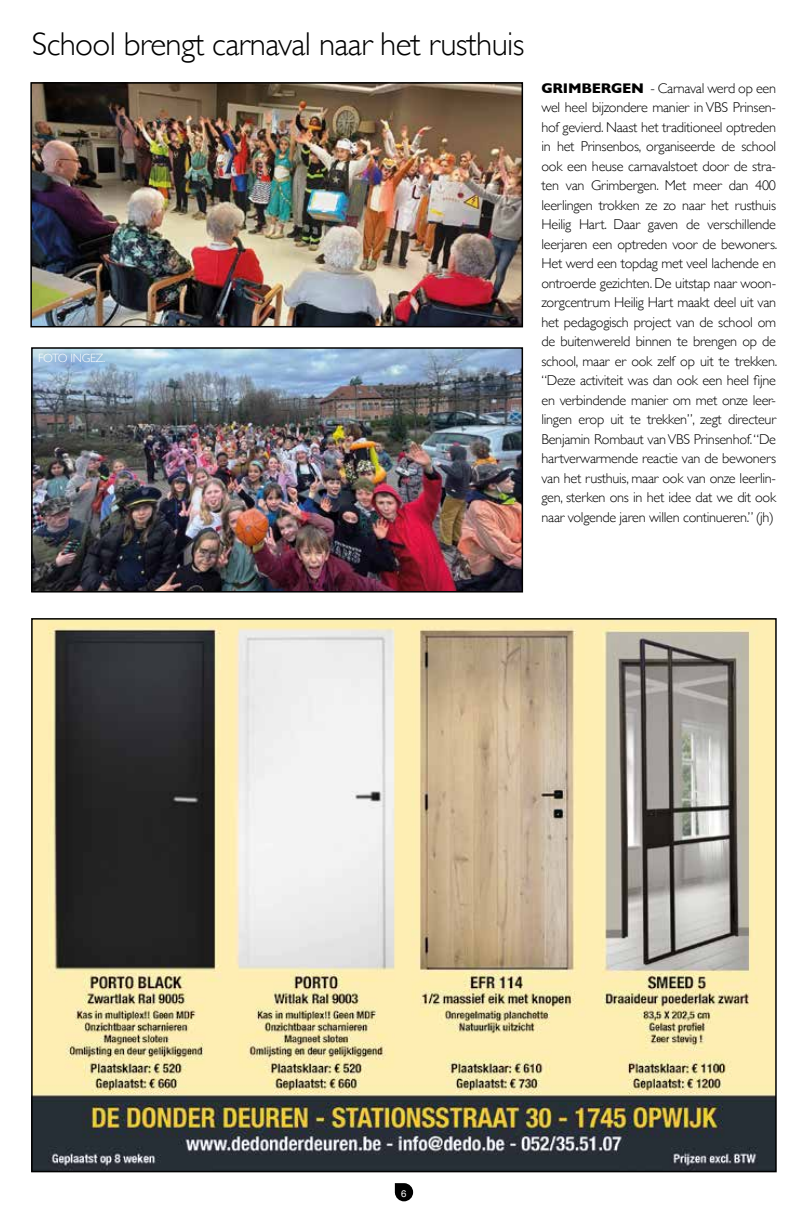
<style>
.page{position:relative;width:808px;height:1212px;background:#fff}
.page>*{position:absolute;margin:0;border:0;box-sizing:border-box;transform-origin:0 0}
.t1{font:300 33px "Gill Sans";letter-spacing:-.02em;color:#000}
.t2{font:300 14.25px/19.5px "Gill Sans";letter-spacing:-.02em;color:#000;text-align:justify}
.t3{font:300 12px "Gill Sans";letter-spacing:-.02em;color:#fff}
.t4{font:9.6px "Helvetica Neue";color:#fff}
.s1{font-weight:700}
</style>
<div class="page">
<svg style="left:395px;top:1183px;width:18px;height:18px"></svg>
<img style="left:34px;top:621px;width:740px;height:548px">
<img style="left:33px;top:85px;width:487px;height:239px">
<div style="left:30px;top:82px;width:493px;height:245px;border:2px solid #000"></div>
<img style="left:34px;top:350px;width:486px;height:239px">
<div style="left:31px;top:347px;width:492px;height:245px;border:2px solid #000"></div>
<h1 class="t1" style="left:32px;top:18px;width:494px">School brengt carnaval naar het rusthuis</h1>
<p class="t3" style="left:38px;top:349px;width:69px">FOTO INGEZ.</p>
<p class="t2" style="left:541px;top:78px;width:237px"><span class="s1">GRIMBERGEN</span> - Carnaval werd op een wel heel bijzondere manier in VBS Prinsen&shy;hof gevierd. Naast het traditioneel optreden in het Prinsenbos, organiseerde de school ook een heuse carnavalstoet door de stra&shy;ten van Grimbergen. Met meer dan 400 leerlingen trokken ze zo naar het rusthuis Heilig Hart. Daar gaven de verschillende leerjaren een optreden voor de bewoners.<br>Het werd een topdag met veel lachende en ontroerde gezichten. De uitstap naar woon&shy;zorgcentrum Heilig Hart maakt deel uit van het pedagogisch project van de school om de buitenwereld binnen te brengen op de school, maar er ook zelf op uit te trekken. “Deze activiteit was dan ook een heel fijne en verbindende manier om met onze leer&shy;lingen erop uit te trekken”, zegt directeur Benjamin Rombaut van VBS Prinsenhof. “De hartverwarmende reactie van de bewoners van het rusthuis, maar ook van onze leerlin&shy;gen, sterken ons in het idee dat we dit ook naar volgende jaren willen continueren.” (jh)</p>
<p class="t4" style="left:401px;top:1186px;width:7px">6</p>
</div>
